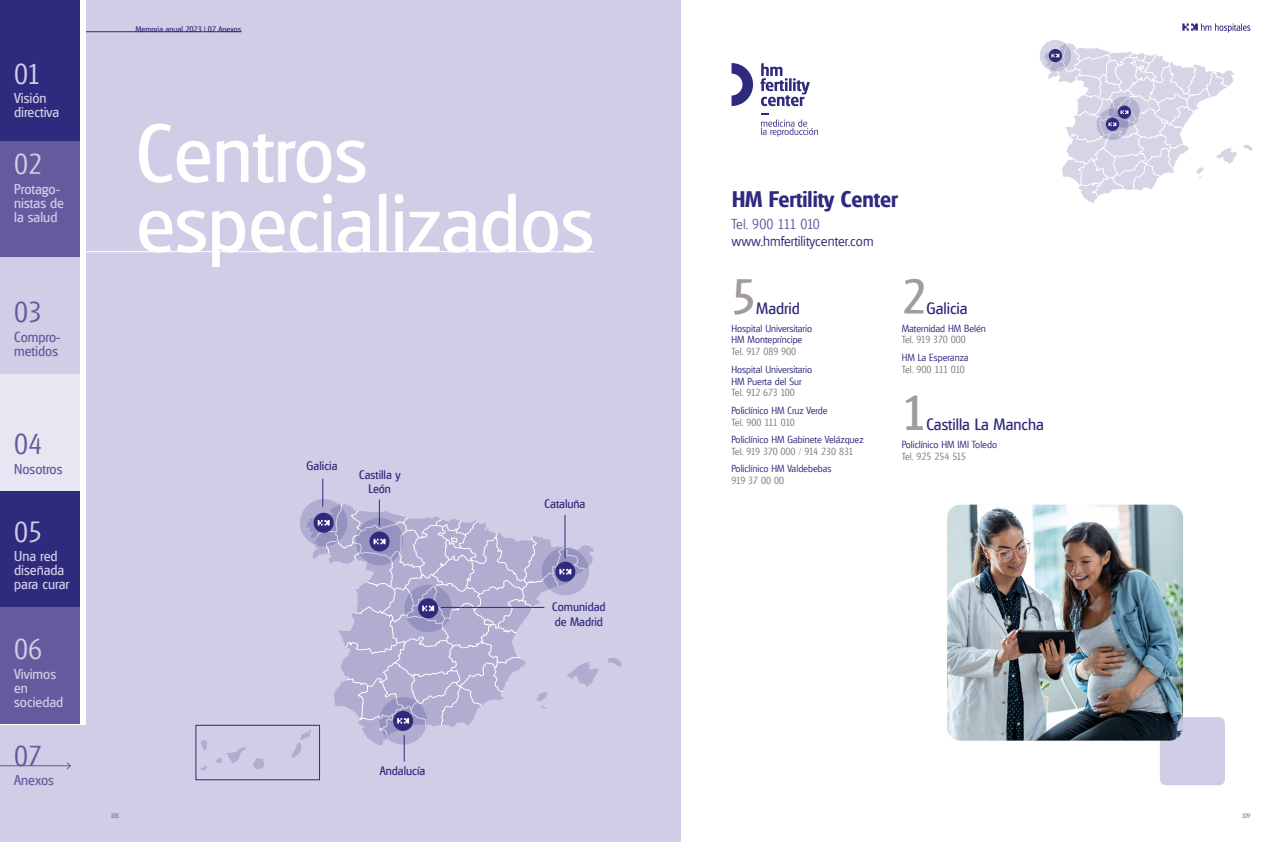
<style>
.page{position:relative;width:1276px;height:842px;background:#fff}
.page>*{position:absolute;margin:0;border:0;box-sizing:border-box;transform-origin:0 0}
.t1{font:80px/70px "Glasgow";color:#fff}
.t2{font:48px "Glasgow";color:#a19b99}
.t3{font:300 28px "Glasgow";color:#d1cde6}
.t4{font:300 28px "Glasgow";color:#665a9f}
.t5{font:700 22px "Glasgow";color:#2e2a7e}
.t6{font:16px "Glasgow";color:#2e2a7e}
.t7{font:14px/14px "Glasgow";color:#d1cde6}
.t8{font:14px/14px "Glasgow";color:#665a9f}
.t9{font:300 14px "Glasgow";color:#2e2a7e}
.t10{font:300 14px "Glasgow";letter-spacing:-.055em;color:#665a9f}
.t11{font:12px/14.4px "Glasgow";color:#2e2a7e}
.t12{font:300 10px/11.8px "Glasgow";color:#2e2a7e}
.t13{font:300 10px "Glasgow";letter-spacing:-.035em;color:#7c7b7b}
.t14{font:300 10px "Glasgow";color:#7c7b7b}
.t15{font:300 10px "Glasgow";letter-spacing:-.055em;color:#7c7b7b}
.t16{font:8px "Glasgow";color:#2e2a7e}
.t17{font:300 6.5px "Glasgow";letter-spacing:-.095em;color:#706f6f}
</style>
<div class="page">
<div style="left:85px;top:0;width:595px;height:842px;background:#d1cde6"></div>
<hr style="left:54px;top:251px;width:540px;height:1px;background:#fff">
<svg style="left:1243px;top:145px;width:9px;height:6px"></svg>
<svg style="left:1039px;top:40px;width:32px;height:31px"></svg>
<svg style="left:1044px;top:43px;width:192px;height:160px"></svg>
<img style="left:947px;top:505px;width:236px;height:236px">
<div style="left:1160px;top:717px;width:65px;height:68px;background:#d1cde6;border-radius:6px"></div>
<svg style="left:608px;top:658px;width:13px;height:9px"></svg>
<svg style="left:253px;top:758px;width:11px;height:11px"></svg>
<svg style="left:291px;top:479px;width:307px;height:282px"></svg>
<svg style="left:200px;top:740px;width:8px;height:11px"></svg>
<svg style="left:216px;top:747px;width:30px;height:16px"></svg>
<svg style="left:200px;top:765px;width:7px;height:6px"></svg>
<div style="left:196px;top:725px;width:124px;height:55px;border:1px solid #2e2a7e"></div>
<svg style="left:760px;top:63px;width:50px;height:43px"></svg>
<svg style="left:761px;top:113px;width:57px;height:24px"></svg>
<svg style="left:731px;top:63px;width:22px;height:43px"></svg>
<svg style="left:1182px;top:23px;width:68px;height:10px"></svg>
<hr style="left:85px;top:32px;width:156px;height:1px;background:#2e2a7e">
<div style="left:0;top:0;width:85px;height:842px;background:linear-gradient(to right,#fff,#fff)"></div>
<div style="left:0;top:0;width:79px;height:141px;background:#2e2a7e"></div>
<div style="left:0;top:491px;width:79px;height:116px;background:#2e2a7e"></div>
<div style="left:0;top:141px;width:79px;height:117px;background:#665a9f"></div>
<div style="left:0;top:607px;width:79px;height:117px;background:#665a9f"></div>
<div style="left:0;top:258px;width:79px;height:116px;background:#d1cde6"></div>
<div style="left:0;top:725px;width:85px;height:117px;background:#d1cde6"></div>
<div style="left:0;top:374px;width:79px;height:117px;background:#e8e6f3"></div>
<hr style="left:0;top:765px;width:70px;height:1px;background:#665a9f">
<svg style="left:66px;top:762px;width:5px;height:8px"></svg>
<h3 class="t3" style="left:14px;top:57px;width:28px">01</h3>
<h3 class="t7" style="left:14px;top:91px;width:46px">Visión directiva</h3>
<h3 class="t3" style="left:14px;top:148px;width:30px">02</h3>
<h3 class="t7" style="left:14px;top:182px;width:51px">Protago&shy;nistas de la salud</h3>
<h3 class="t4" style="left:14px;top:296px;width:30px">03</h3>
<h3 class="t8" style="left:14px;top:330px;width:48px">Compro&shy;metidos</h3>
<h3 class="t4" style="left:14px;top:427px;width:30px">04</h3>
<h3 class="t8" style="left:14px;top:461px;width:50px">Nosotros</h3>
<h3 class="t3" style="left:14px;top:515px;width:30px">05</h3>
<h3 class="t7" style="left:14px;top:549px;width:57px">Una red diseñada para curar</h3>
<h3 class="t3" style="left:14px;top:632px;width:30px">06</h3>
<h3 class="t7" style="left:14px;top:667px;width:51px">Vivimos en sociedad</h3>
<h3 class="t4" style="left:14px;top:739px;width:30px">07</h3>
<h3 class="t8" style="left:14px;top:773px;width:41px">Anexos</h3>
<p class="t16" style="left:135px;top:24px;width:107px">Memoria anual 2023 | 07 Anexos</p>
<h1 class="t1" style="left:136px;top:118px;width:459px">Centros especializados</h1>
<p class="t11" style="left:307px;top:458px;width:32px">Galicia</p>
<p class="t11" style="left:359px;top:467px;width:43px;text-align:center">Castilla y<br>León</p>
<p class="t11" style="left:380px;top:764px;width:47px">Andalucía</p>
<p class="t11" style="left:544px;top:497px;width:42px">Cataluña</p>
<p class="t11" style="left:552px;top:600px;width:55px">Comunidad de Madrid</p>
<h3 class="t5" style="left:732px;top:186px;width:167px">HM Fertility Center</h3>
<h3 class="t10" style="left:731px;top:216px;width:90px">Tel. 900 111 010</h3>
<h3 class="t9" style="left:731px;top:233px;width:144px">www.hmfertilitycenter.com</h3>
<h2 class="t2" style="left:731px;top:268px;width:26px">5</h2>
<h3 class="t6" style="left:756px;top:299px;width:45px">Madrid</h3>
<p class="t12" style="left:731px;top:322px;width:82px">Hospital Universitario<br>HM Montepríncipe</p>
<p class="t14" style="left:731px;top:346px;width:66px">Tel. 917 089 900</p>
<p class="t12" style="left:731px;top:363px;width:82px">Hospital Universitario<br>HM Puerta del Sur</p>
<p class="t13" style="left:731px;top:387px;width:65px">Tel. 912 673 100</p>
<p class="t12" style="left:731px;top:404px;width:98px">Policlínico HM Cruz Verde</p>
<p class="t15" style="left:731px;top:416px;width:65px">Tel. 900 111 010</p>
<p class="t12" style="left:731px;top:434px;width:134px">Policlínico HM Gabinete Velázquez</p>
<p class="t13" style="left:731px;top:445px;width:123px">Tel. 919 370 000 / 914 230 831</p>
<p class="t12" style="left:731px;top:463px;width:101px">Policlínico HM Valdebebas</p>
<p class="t13" style="left:731px;top:475px;width:54px">919 37 00 00</p>
<h2 class="t2" style="left:901px;top:268px;width:26px">2</h2>
<h3 class="t6" style="left:926px;top:299px;width:43px">Galicia</h3>
<p class="t12" style="left:901px;top:322px;width:86px">Maternidad HM Belén</p>
<p class="t13" style="left:901px;top:334px;width:66px">Tel. 919 370 000</p>
<p class="t12" style="left:901px;top:351px;width:68px">HM La Esperanza</p>
<p class="t15" style="left:901px;top:363px;width:65px">Tel. 900 111 010</p>
<h2 class="t2" style="left:901px;top:384px;width:26px">1</h2>
<h3 class="t6" style="left:926px;top:415px;width:119px">Castilla La Mancha</h3>
<p class="t12" style="left:901px;top:438px;width:97px">Policlínico HM IMI Toledo</p>
<p class="t14" style="left:901px;top:450px;width:66px">Tel. 925 254 515</p>
<p class="t17" style="left:111px;top:812px;width:10px">108</p>
<p class="t17" style="left:1242px;top:812px;width:10px">109</p>
</div>
